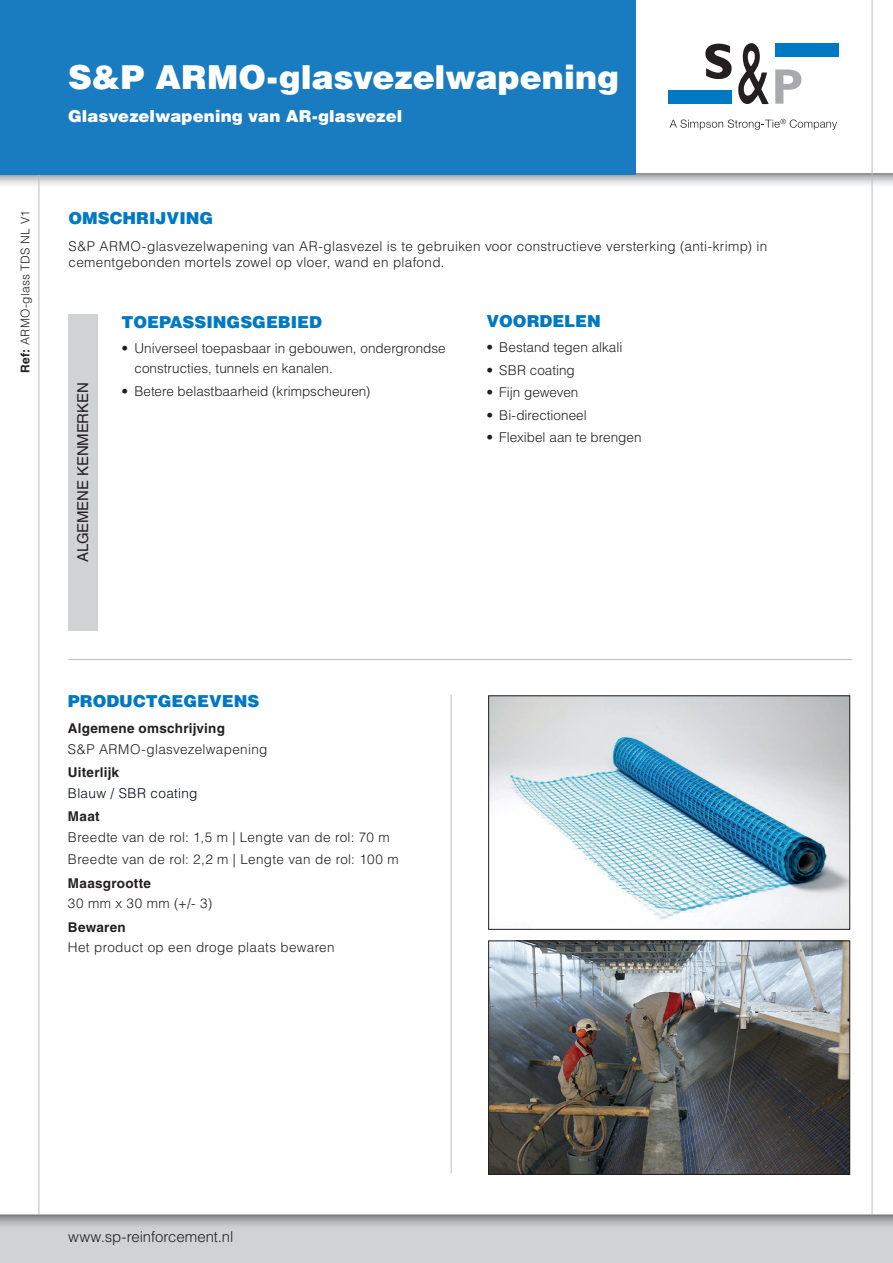
<style>
.page{position:relative;width:893px;height:1263px;background:#fff}
.page>*{position:absolute;margin:0;border:0;box-sizing:border-box;transform-origin:0 0}
.t1{font:900 33px "Helvetica LT Std";color:#fff}
.t2{font:900 16.5px "Helvetica LT Std";color:#0079c2}
.t3{font:900 16.5px "Helvetica LT Std";letter-spacing:.005em;color:#fff}
.t4{font:300 15px "Helvetica LT Std";letter-spacing:-.005em;color:#231f20}
.t5{font:15px "Helvetica LT Std";letter-spacing:-.01em;color:#231f20}
.t6{font:300 13.5px/20.4px "Helvetica LT Std";letter-spacing:.01em;color:#231f20}
.t7{font:700 13.5px "Helvetica LT Std";letter-spacing:.02em;color:#231f20}
.t8{font:300 13.5px "Helvetica LT Std";letter-spacing:.025em;color:#000912}
.t9{font:300 12px "Helvetica LT Std";letter-spacing:.03em;color:#231f20}
.s1{font-weight:700}
</style>
<div class="page">
<svg style="left:0;top:174px;width:893px;height:15px"></svg>
<div style="left:669px;top:91px;width:63px;height:13px;background:#0079c2"></div>
<div style="left:775px;top:43px;width:63px;height:14px;background:#0079c2"></div>
<svg style="left:705px;top:44px;width:27px;height:35px"></svg>
<svg style="left:738px;top:43px;width:31px;height:61px"></svg>
<svg style="left:775px;top:69px;width:26px;height:35px"></svg>
<svg style="left:670px;top:119px;width:167px;height:11px"></svg>
<hr style="left:872px;top:0;width:1px;height:1239px;background:#bcbdc0">
<hr style="left:68px;top:659px;width:784px;height:1px;background:#bcbdc0">
<hr style="left:39px;top:0;width:1px;height:1263px;background:#bcbdc0">
<div style="left:0;top:0;width:635px;height:174px;background:#197bc0"></div>
<div style="left:68px;top:314px;width:30px;height:317px;background:#d1d2d4"></div>
<img style="left:490px;top:698px;width:358px;height:229px">
<div style="left:488px;top:696px;width:362px;height:233px;border:1px solid #231f20"></div>
<hr style="left:451px;top:694px;width:1px;height:479px;background:#bcbdc0">
<img style="left:490px;top:943px;width:358px;height:229px">
<div style="left:488px;top:941px;width:362px;height:233px;border:1px solid #231f20"></div>
<div style="left:0;top:1214px;width:893px;height:49px;background:#d1d2d4"></div>
<svg style="left:0;top:1215px;width:893px;height:11px"></svg>
<hr style="left:0;top:1214px;width:893px;height:1px;background:#bcbdc0">
<p class="t9" style="left:18px;top:373px;width:164px;rotate:-90deg"><span class="s1">Ref:</span> ARMO-glass TDS NL V1</p>
<h1 class="t1" style="left:68px;top:56px;width:553px">S&amp;P ARMO-glasvezelwapening</h1>
<p class="t3" style="left:68px;top:106px;width:336px">Glasvezelwapening van AR-glasvezel</p>
<p class="t2" style="left:68px;top:208px;width:146px">OMSCHRIJVING</p>
<p class="t6" style="left:68px;top:238px;width:700px;line-height:15.9px">S&amp;P ARMO-glasvezelwapening van AR-glasvezel is te gebruiken voor constructieve versterking (anti-krimp) in cementgebonden mortels zowel op vloer, wand en plafond.</p>
<p class="t5" style="left:74px;top:562px;width:181px;rotate:-90deg">ALGEMENE KENMERKEN</p>
<p class="t2" style="left:121px;top:311px;width:202px">TOEPASSINGSGEBIED</p>
<p class="t6" style="left:134px;top:338px;width:313px;text-indent:-13px">• Universeel toepasbaar in gebouwen, ondergrondse constructies, tunnels en kanalen.</p>
<p class="t6" style="left:121px;top:380px;width:250px">• Betere belastbaarheid (krimpscheuren)</p>
<p class="t2" style="left:486px;top:311px;width:116px">VOORDELEN</p>
<p class="t6" style="left:486px;top:337px;width:137px">• Bestand tegen alkali</p>
<p class="t6" style="left:486px;top:360px;width:90px">• SBR coating</p>
<p class="t6" style="left:486px;top:382px;width:94px">• Fijn geweven</p>
<p class="t6" style="left:486px;top:405px;width:102px">• Bi-directioneel</p>
<p class="t6" style="left:486px;top:427px;width:157px">• Flexibel aan te brengen</p>
<p class="t2" style="left:68px;top:691px;width:193px">PRODUCTGEGEVENS</p>
<p class="t7" style="left:68px;top:720px;width:159px">Algemene omschrijving</p>
<p class="t6" style="left:68px;top:738px;width:201px">S&amp;P ARMO-glasvezelwapening</p>
<p class="t7" style="left:68px;top:764px;width:53px">Uiterlijk</p>
<p class="t8" style="left:68px;top:784px;width:131px">Blauw / SBR coating</p>
<p class="t7" style="left:68px;top:808px;width:33px">Maat</p>
<p class="t6" style="left:68px;top:826px;width:332px;line-height:22.5px">Breedte van de rol: 1,5 m | Lengte van de rol: 70 m<br>Breedte van de rol: 2,2 m | Lengte van de rol: 100 m</p>
<p class="t7" style="left:68px;top:875px;width:85px">Maasgrootte</p>
<p class="t6" style="left:68px;top:893px;width:146px">30 mm x 30 mm (+/- 3)</p>
<p class="t7" style="left:68px;top:919px;width:59px">Bewaren</p>
<p class="t6" style="left:68px;top:937px;width:268px">Het product op een droge plaats bewaren</p>
<p class="t4" style="left:68px;top:1228px;width:167px">www.sp-reinforcement.nl</p>
</div>
